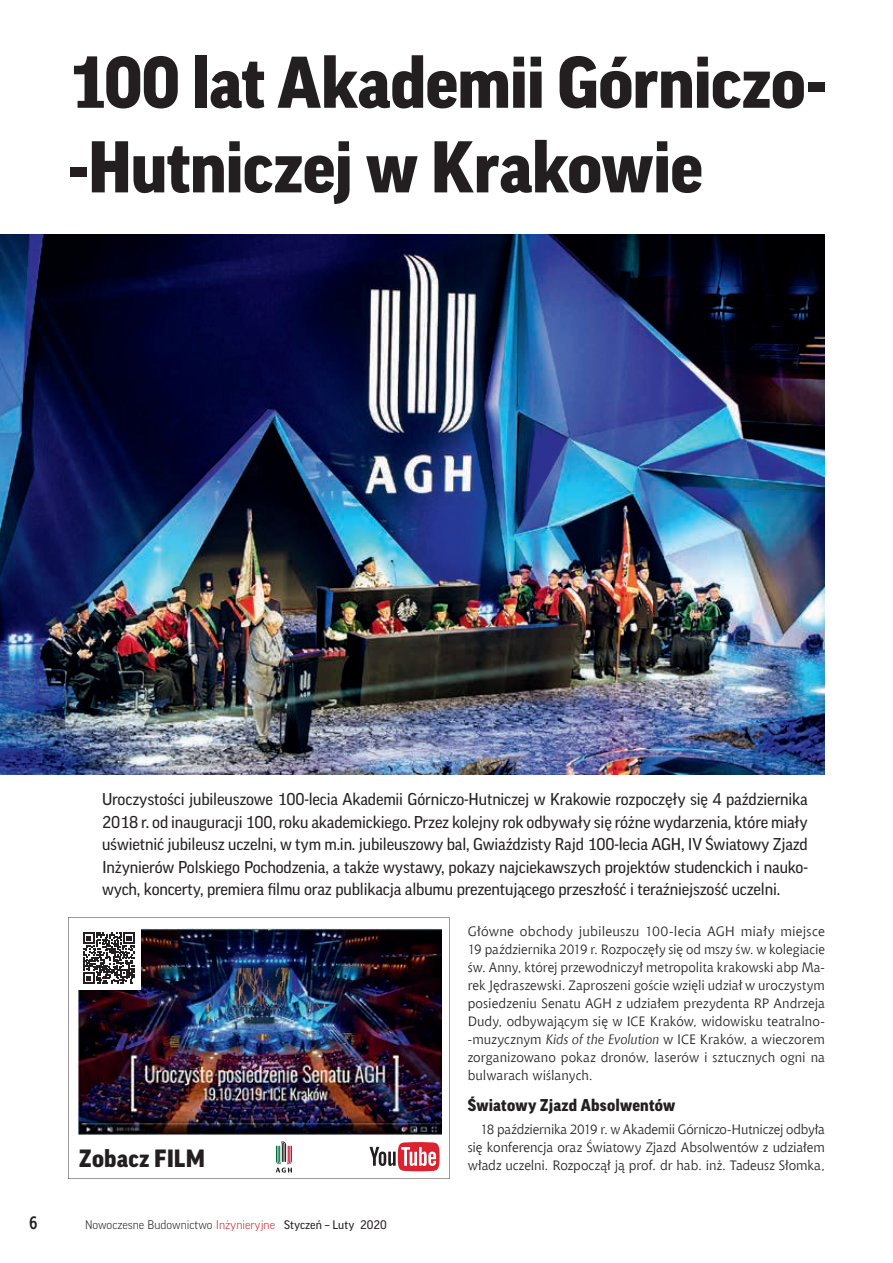
<style>
.page{position:relative;width:893px;height:1263px;background:#fff}
.page>*{position:absolute;margin:0;border:0;box-sizing:border-box;transform-origin:0 0}
.t1{font:900 70.5px/84.6px "Good Pro";letter-spacing:-.015em;color:#231f20}
.t2{font:900 24.15px "Good Pro";letter-spacing:.005em;color:#231f20}
.t3{font:700 18px "Aerton Cnd EFN";color:#231f20}
.t4{font:16.5px/22.5px "Good Pro";letter-spacing:-.01em;color:#231f20;text-align:justify}
.t5{font:900 16.5px "Good Pro";letter-spacing:.01em;color:#231f20}
.t6{font:13.5px/18px "Chianti EU";color:#231f20;text-align:justify}
.t7{font:300 12px "Good Pro";color:#231f20}
.s1{color:#d1232a}
.s2{font-weight:400}
.s3{font-style:italic}
</style>
<div class="page">
<img style="left:0;top:234px;width:825px;height:540px">
<svg style="left:68px;top:917px;width:382px;height:262px"></svg>
<svg style="left:369px;top:1142px;width:71px;height:29px"></svg>
<img style="left:79px;top:928px;width:363px;height:206px">
<div style="left:77px;top:926px;width:64px;height:64px;background:#fff"></div>
<svg style="left:84px;top:933px;width:50px;height:50px"></svg>
<svg style="left:276px;top:1141px;width:16px;height:31px"></svg>
<h1 class="t1" style="left:68px;top:40px;width:760px">100 lat Akademii Górniczo--Hutniczej w Krakowie</h1>
<p class="t4" style="left:102px;top:788px;width:707px">Uroczystości jubileuszowe 100-lecia Akademii Górniczo-Hutniczej w Krakowie rozpoczęły się 4 października 2018 r. od inauguracji 100, roku akademickiego. Przez kolejny rok odbywały się różne wydarzenia, które miały uświetnić jubileusz uczelni, w tym m.in. jubileuszowy bal, Gwiaździsty Rajd 100-lecia AGH, IV Światowy Zjazd Inżynierów Polskiego Pochodzenia, a także wystawy, pokazy najciekawszych projektów studenckich i nauko&shy;wych, koncerty, premiera filmu oraz publikacja albumu prezentującego przeszłość i teraźniejszość uczelni.</p>
<h2 class="t2" style="left:79px;top:1144px;width:128px">Zobacz FILM</h2>
<h3 class="t3" style="left:29px;top:1212px;width:10px">6</h3>
<p class="t7" style="left:85px;top:1218px;width:303px">Nowoczesne Budownictwo <span class="s1">Inżynieryjne</span> <span class="s2">Styczeń – Luty 2020</span></p>
<p class="t6" style="left:468px;top:922px;width:359px">Główne obchody jubileuszu 100-lecia AGH miały miejsce 19 października 2019 r. Rozpoczęły się od mszy św. w kolegiacie św. Anny, której przewodniczył metropolita krakowski abp Ma&shy;rek Jędraszewski. Zaproszeni goście wzięli udział w uroczystym posiedzeniu Senatu AGH z udziałem prezydenta RP Andrzeja Dudy, odbywającym się w ICE Kraków, widowisku teatralno--muzycznym <span class="s3">Kids of the Evolution</span> w ICE Kraków, a wieczorem zorganizowano pokaz dronów, laserów i sztucznych ogni na bulwarach wiślanych.</p>
<p class="t5" style="left:468px;top:1096px;width:209px">Światowy Zjazd Absolwentów</p>
<p class="t6" style="left:468px;top:1120px;width:359px;text-indent:13px">18 października 2019 r. w Akademii Górniczo-Hutniczej odbyła się konferencja oraz Światowy Zjazd Absolwentów z udziałem władz uczelni. Rozpoczął ją prof. dr hab. inż. Tadeusz Słomka,</p>
</div>
